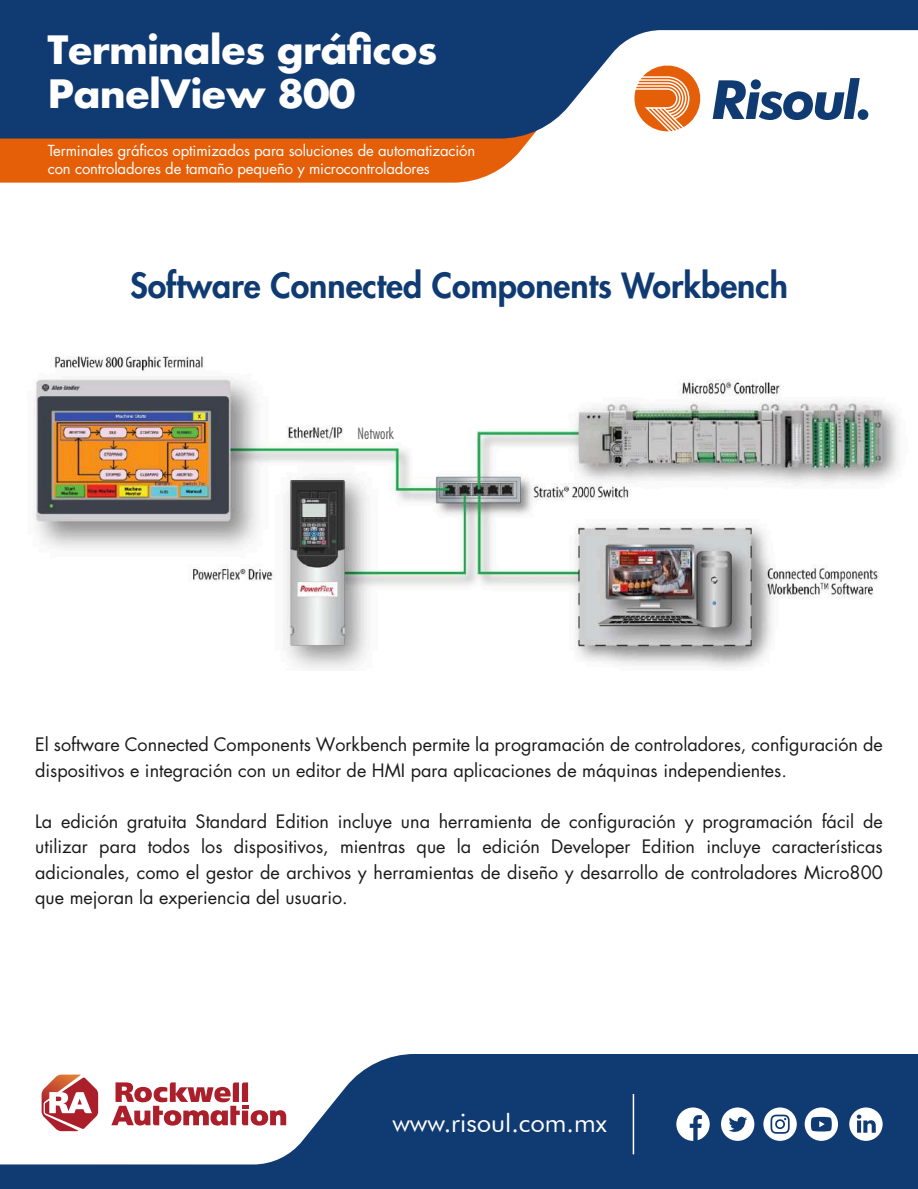
<style>
.page{position:relative;width:918px;height:1189px;background:#fff}
.page>*{position:absolute;margin:0;border:0;box-sizing:border-box;transform-origin:0 0}
.t1{font:700 37.95px/43.5px "Futura";letter-spacing:-.025em;color:#fff}
.t2{font:800 33.75px "Futura";color:#103b72}
.t3{font:25.5px "Futura BT";color:#fff}
.t4{font:18px/25.5px "Futura";color:#1a1a1a}
.t5{font:300 condensed 15.15px "Futura";color:#5a5a5a}
.t6{font:14.85px/18px "Futura";letter-spacing:-.01em;color:#fff}
</style>
<div class="page">
<svg style="left:0;top:1054px;width:918px;height:135px;fill:#103b72"></svg>
<div style="left:0;top:139px;width:530px;height:44px;background:#e55f09"></div>
<svg style="left:0;top:0;width:918px;height:139px;fill:#103b72"></svg>
<hr style="left:633px;top:1094px;width:1px;height:60px;background:#fff">
<svg style="left:633px;top:62px;width:70px;height:70px"></svg>
<svg style="left:713px;top:78px;width:147px;height:42px"></svg>
<div style="left:858px;top:109px;width:10px;height:11px;background:#103b72;border-radius:50%"></div>
<svg style="left:721px;top:1107px;width:33px;height:33px"></svg>
<svg style="left:805px;top:1107px;width:33px;height:33px"></svg>
<svg style="left:676px;top:1107px;width:34px;height:33px"></svg>
<svg style="left:849px;top:1107px;width:34px;height:33px"></svg>
<div style="left:763px;top:1107px;width:34px;height:33px;background:#fff;border-radius:50%"></div>
<svg style="left:771px;top:1114px;width:19px;height:19px"></svg>
<svg style="left:42px;top:1074px;width:56px;height:57px"></svg>
<svg style="left:111px;top:1082px;width:175px;height:43px"></svg>
<img style="left:33px;top:356px;width:866px;height:313px">
<h1 class="t1" style="left:48px;top:28px;width:391px">Terminales gráficos<br>PanelView 800</h1>
<p class="t6" style="left:48px;top:141px;width:429px">Terminales gráficos optimizados para soluciones de automatización con controladores de tamaño pequeño y microcontroladores</p>
<h2 class="t2" style="left:130px;top:263px;width:659px">Software Connected Components Workbench</h2>
<p class="t5" style="left:358px;top:424px;width:38px">Network</p>
<p class="t4" style="left:35px;top:731px;width:849px">El software Connected Components Workbench permite la programación de controladores, configuración de dispositivos e integración con un editor de HMI para aplicaciones de máquinas independientes.</p>
<p class="t4" style="left:35px;top:808px;width:849px;text-align:justify">La edición gratuita Standard Edition incluye una herramienta de configuración y programación fácil de utilizar para todos los dispositivos, mientras que la edición Developer Edition incluye características adicionales, como el gestor de archivos y herramientas de diseño y desarrollo de controladores Micro800 que mejoran la experiencia del usuario.</p>
<h3 class="t3" style="left:392px;top:1107px;width:216px">www.risoul.com.mx</h3>
</div>
